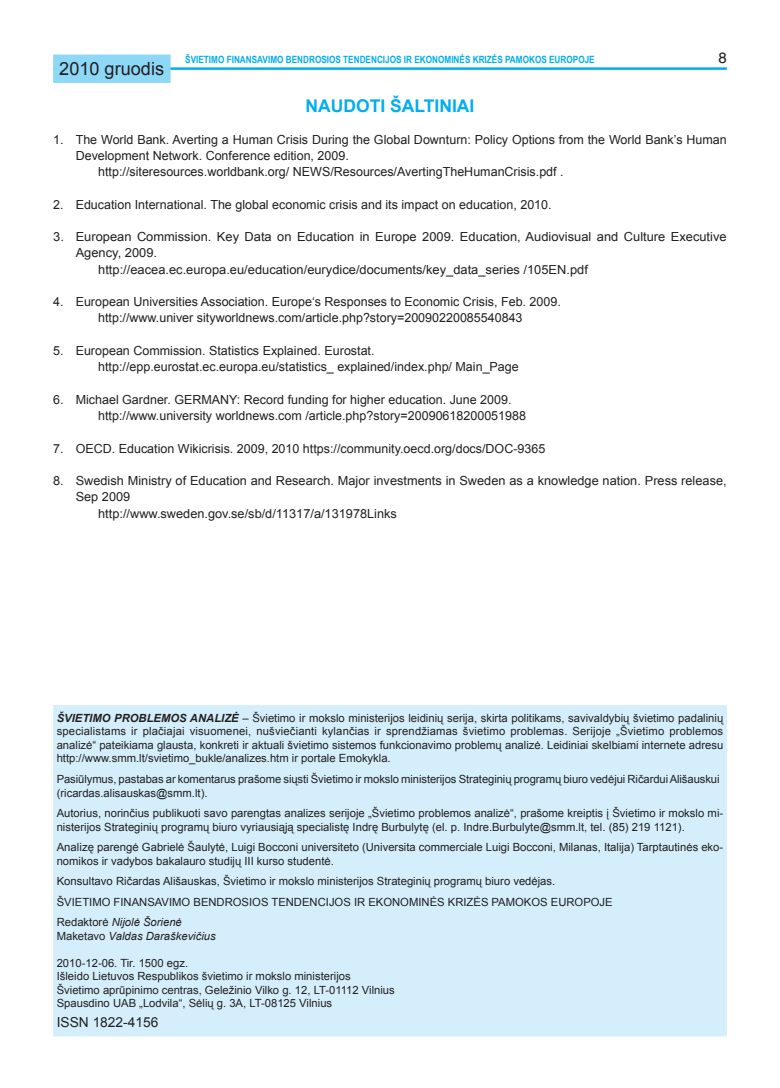
<style>
.page{position:relative;width:780px;height:1088px;background:#fff}
.page>*{position:absolute;margin:0;border:0;box-sizing:border-box;transform-origin:0 0}
.t1{font:18.12px "Arial";color:#231f20}
.ANTRASTĖ{font:700 17.5px "Arial";color:#00aeef}
.t2{font:15px "Helvetica LT";color:#231f20}
.t3{font:13.75px "Arial";color:#231f20}
.A_BODY{font:12.5px/16.2px "Arial";color:#231f20}
.Hyperlink{font:11.25px/13.5px "Arial";color:#231f20;text-align:justify}
.A_BODY-2{font:11.25px/13.5px "Arial";color:#231f20}
.a_BODY{font:11.25px/13.5px "Arial";letter-spacing:-.01em;color:#231f20}
.Įprastasis{font:11.25px "Arial";color:#231f20}
.t4{font:italic 11.25px "Arial";color:#231f20}
.t5{font:700 10px "Arial Narrow";color:#00aeef}
.s1{font-weight:700;font-style:italic}
.s2{font-style:normal}
</style>
<div class="page">
<hr style="left:53px;top:67px;width:673px;height:3px;background:#00aeef">
<div style="left:53px;top:55px;width:118px;height:28px;background:#8dd7f7"></div>
<div style="left:53px;top:705px;width:673px;height:331px;background:#d4effb"></div>
<h1 class="t1" style="left:59px;top:57px;width:106px">2010 gruodis</h1>
<p class="t5" style="left:185px;top:52px;width:411px">ŠVIETIMO FINANSAVIMO BENDROSIOS TENDENCIJOS IR EKONOMINĖS KRIZĖS PAMOKOS EUROPOJE</p>
<p class="t2" style="left:718px;top:49px;width:10px">8</p>
<p class="ANTRASTĖ" style="left:305px;top:94px;width:170px">NAUDOTI ŠALTINIAI</p>
<p class="A_BODY" style="left:76px;top:131px;width:652px;text-indent:-22px">1. The World Bank. Averting a Human Crisis During the Global Downturn: Policy Options from the World Bank’s Human<br>Development Network. Conference edition, 2009.</p>
<p class="A_BODY" style="left:98px;top:164px;width:467px">http://siteresources.worldbank.org/ NEWS/Resources/AvertingTheHumanCrisis.pdf .</p>
<p class="A_BODY" style="left:53px;top:196px;width:500px">2. Education International. The global economic crisis and its impact on education, 2010.</p>
<p class="A_BODY" style="left:76px;top:229px;width:652px;text-indent:-22px">3. European Commission. Key Data on Education in Europe 2009. Education, Audiovisual and Culture Executive<br>Agency, 2009.</p>
<p class="A_BODY" style="left:98px;top:261px;width:491px">http://eacea.ec.europa.eu/education/eurydice/documents/key_data_series /105EN.pdf</p>
<p class="A_BODY" style="left:53px;top:294px;width:509px">4. European Universities Association. Europe‘s Responses to Economic Crisis, Feb. 2009.</p>
<p class="A_BODY" style="left:98px;top:310px;width:426px">http://www.univer sityworldnews.com/article.php?story=20090220085540843</p>
<p class="A_BODY" style="left:53px;top:343px;width:323px">5. European Commission. Statistics Explained. Eurostat.</p>
<p class="A_BODY" style="left:98px;top:359px;width:422px">http://epp.eurostat.ec.europa.eu/statistics_ explained/index.php/ Main_Page</p>
<p class="A_BODY" style="left:53px;top:391px;width:460px">6. Michael Gardner. GERMANY: Record funding for higher education. June 2009.</p>
<p class="A_BODY" style="left:98px;top:408px;width:429px">http://www.university worldnews.com /article.php?story=20090618200051988</p>
<p class="A_BODY" style="left:53px;top:440px;width:493px">7. OECD. Education Wikicrisis. 2009, 2010 https://community.oecd.org/docs/DOC-9365</p>
<p class="A_BODY" style="left:76px;top:473px;width:652px;text-indent:-22px">8. Swedish Ministry of Education and Research. Major investments in Sweden as a knowledge nation. Press release,<br>Sep 2009</p>
<p class="A_BODY" style="left:98px;top:505px;width:300px">http://www.sweden.gov.se/sb/d/11317/a/131978Links</p>
<p class="Hyperlink" style="left:57px;top:711px;width:668px"><span class="s1">ŠVIETIMO PROBLEMOS ANALIZĖ</span> – Švietimo ir mokslo ministerijos leidinių serija, skirta politikams, savivaldybių švietimo padalinių specialistams ir plačiajai visuomenei, nušviečianti kylančias ir sprendžiamas švietimo problemas. Serijoje „Švietimo problemos analizė“ pateikiama glausta, konkreti ir aktuali švietimo sistemos funkcionavimo problemų analizė. Leidiniai skelbiami internete adresu http://www.smm.lt/svietimo_bukle/analizes.htm ir portale Emokykla.</p>
<p class="a_BODY" style="left:57px;top:772px;width:664px">Pasiūlymus, pastabas ar komentarus prašome siųsti Švietimo ir mokslo ministerijos Strateginių programų biuro vedėjui Ričardui Ališauskui (ricardas.alisauskas@smm.lt).</p>
<p class="A_BODY-2" style="left:57px;top:806px;width:668px">Autorius, norinčius publikuoti savo parengtas analizes serijoje „Švietimo problemos analizė“, prašome kreiptis į Švietimo ir mokslo mi&shy;nisterijos Strateginių programų biuro vyriausiąją specialistę Indrę Burbulytę (el. p. Indre.Burbulyte@smm.lt, tel. (85) 219 1121).</p>
<p class="A_BODY-2" style="left:57px;top:840px;width:668px">Analizę parengė Gabrielė Šaulytė, Luigi Bocconi universiteto (Universita commerciale Luigi Bocconi, Milanas, Italija) Tarptautinės eko&shy;nomikos ir vadybos bakalauro studijų III kurso studentė.</p>
<p class="A_BODY-2" style="left:57px;top:875px;width:500px">Konsultavo Ričardas Ališauskas, Švietimo ir mokslo ministerijos Strateginių programų biuro vedėjas.</p>
<p class="Įprastasis" style="left:57px;top:894px;width:557px">ŠVIETIMO FINANSAVIMO BENDROSIOS TENDENCIJOS IR EKONOMINĖS KRIZĖS PAMOKOS EUROPOJE</p>
<p class="t4" style="left:57px;top:915px;width:127px"><span class="s2">Redaktorė</span> Nijolė Šorienė</p>
<p class="t4" style="left:57px;top:929px;width:161px"><span class="s2">Maketavo</span> Valdas Daraškevičius</p>
<p class="Hyperlink" style="left:57px;top:956px;width:133px">2010-12-06. Tir. 1500 egz.</p>
<p class="Hyperlink" style="left:57px;top:970px;width:295px">Išleido Lietuvos Respublikos švietimo ir mokslo ministerijos</p>
<p class="Hyperlink" style="left:57px;top:983px;width:339px">Švietimo aprūpinimo centras, Geležinio Vilko g. 12, LT-01112 Vilnius</p>
<p class="Hyperlink" style="left:57px;top:997px;width:277px">Spausdino UAB „Lodvila“, Sėlių g. 3A, LT-08125 Vilnius</p>
<p class="t3" style="left:57px;top:1013px;width:103px">ISSN 1822-4156</p>
</div>
